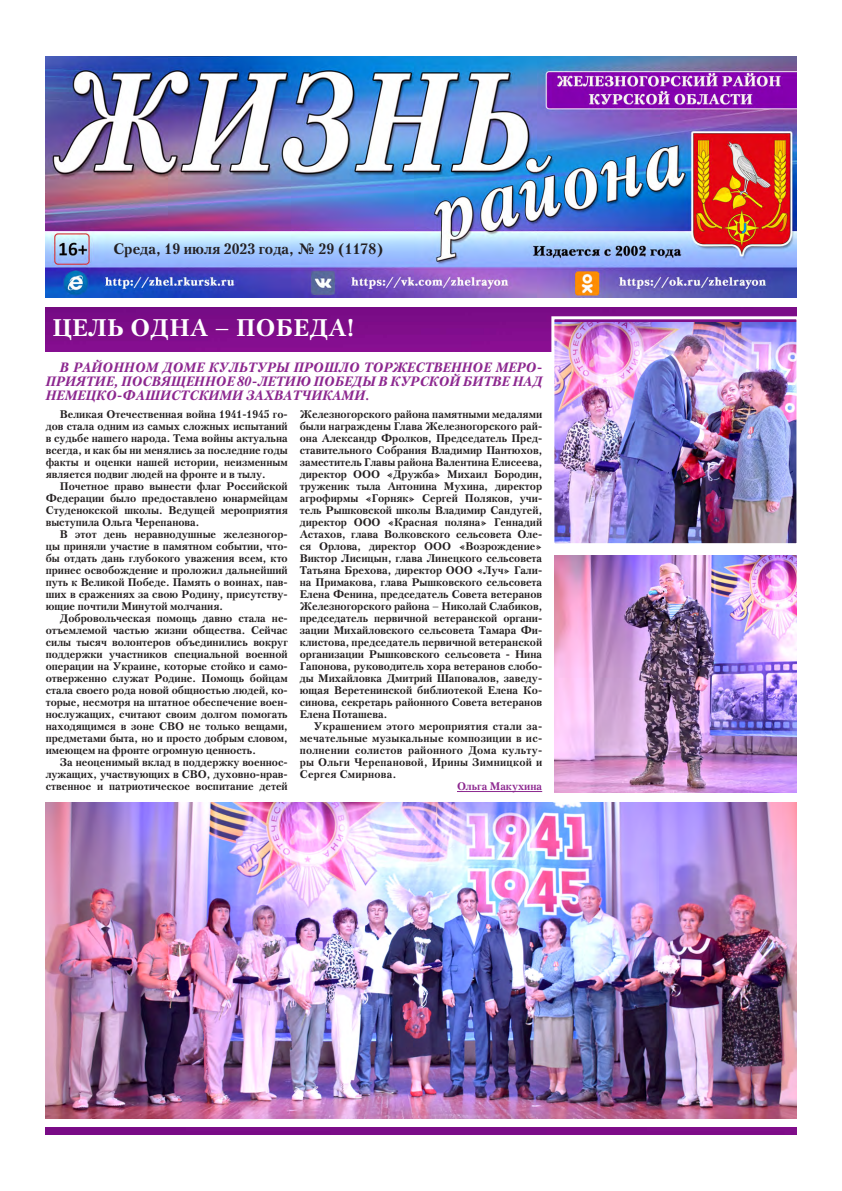
<style>
.page{position:relative;width:842px;height:1191px;background:#fff}
.page>*{position:absolute;margin:0;border:0;box-sizing:border-box;transform-origin:0 0}
.Заголовок{font:700 24px "Petersburg C";letter-spacing:.02em;color:#fff}
.t1{font:700 15px "Petersburg C";color:#231f20}
.Текст{font:italic 700 13.5px/14px "Petersburg C";color:#8c278f;text-align:justify}
.Текст-2{font:700 11px/12px "Petersburg C";color:#231f20;text-align:justify}
.Текст-3{font:700 11px "Petersburg C";color:#8c278f}
</style>
<div class="page">
<img style="left:46px;top:308px;width:751px;height:44px">
<img style="left:45px;top:57px;width:752px;height:240px">
<div style="left:46px;top:1127px;width:751px;height:7px;background:#7b0c88"></div>
<hr style="left:457px;top:791px;width:85px;height:1px;background:#8c278f">
<img style="left:554px;top:556px;width:243px;height:236px">
<img style="left:555px;top:322px;width:240px;height:220px">
<div style="left:551px;top:316px;width:248px;height:230px;border:3px solid #fff"></div>
<img style="left:46px;top:802px;width:751px;height:316px">
<p class="t1" style="left:113px;top:240px;width:272px">Среда, 19 июля 2023 года, № 29 (1178)</p>
<p class="Заголовок" style="left:52px;top:314px;width:303px">ЦЕЛЬ ОДНА – ПОБЕДА!</p>
<p class="Текст" style="left:45px;top:360px;width:498px;text-indent:14px">В РАЙОННОМ ДОМЕ КУЛЬТУРЫ ПРОШЛО ТОРЖЕСТВЕННОЕ МЕРО-ПРИЯТИЕ, ПОСВЯЩЕННОЕ 80-ЛЕТИЮ ПОБЕДЫ В КУРСКОЙ БИТВЕ НАД НЕМЕЦКО-ФАШИСТСКИМИ ЗАХВАТЧИКАМИ.</p>
<p class="Текст-2" style="left:46px;top:408px;width:244px;text-indent:14px">Великая Отечественная война 1941-1945 го&shy;дов стала одним из самых сложных испытаний в судьбе нашего народа. Тема войны актуальна всегда, и как бы ни менялись за последние годы факты и оценки нашей истории, неизменным является подвиг людей на фронте и в тылу.</p>
<p class="Текст-2" style="left:46px;top:480px;width:244px;text-indent:14px">Почетное право вынести флаг Российской Федерации было предоставлено юнармейцам Студенокской школы. Ведущей мероприятия выступила Ольга Черепанова.</p>
<p class="Текст-2" style="left:46px;top:528px;width:244px;text-indent:14px">В этот день неравнодушные железногор&shy;цы приняли участие в памятном событии, что&shy;бы отдать дань глубокого уважения всем, кто принес освобождение и проложил дальнейший путь к Великой Победе. Память о воинах, пав&shy;ших в сражениях за свою Родину, присутству&shy;ющие почтили Минутой молчания.</p>
<p class="Текст-2" style="left:46px;top:612px;width:244px;text-indent:14px">Добровольческая помощь давно стала не&shy;отъемлемой частью жизни общества. Сейчас силы тысяч волонтеров объединились вокруг поддержки участников специальной военной операции на Украине, которые стойко и само&shy;отверженно служат Родине. Помощь бойцам стала своего рода новой общностью людей, ко&shy;торые, несмотря на штатное обеспечение воен&shy;нослужащих, считают своим долгом помогать находящимся в зоне СВО не только вещами, предметами быта, но и просто добрым словом, имеющем на фронте огромную ценность.</p>
<p class="Текст-2" style="left:46px;top:756px;width:244px;text-indent:14px">За неоценимый вклад в поддержку военнос&shy;лужащих, участвующих в СВО, духовно-нрав&shy;ственное и патриотическое воспитание детей</p>
<p class="Текст-2" style="left:300px;top:408px;width:244px">Железногорского района памятными медалями были награждены Глава Железногорского рай&shy;она Александр Фролков, Председатель Пред&shy;ставительного Собрания Владимир Пантюхов, заместитель Главы района Валентина Елисеева, директор ООО «Дружба» Михаил Бородин, труженик тыла Антонина Мухина, директор агрофирмы «Горняк» Сергей Поляков, учи&shy;тель Рышковской школы Владимир Сандугей, директор ООО «Красная поляна» Геннадий Астахов, глава Волковского сельсовета Оле&shy;ся Орлова, директор ООО «Возрождение» Виктор Лисицын, глава Линецкого сельсовета Татьяна Брехова, директор ООО «Луч» Гали&shy;на Примакова, глава Рышковского сельсовета Елена Фенина, председатель Совета ветеранов Железногорского района – Николай Слабиков, председатель первичной ветеранской органи&shy;зации Михайловского сельсовета Тамара Фи&shy;клистова, председатель первичной ветеранской организации Рышковского сельсовета - Нина Гапонова, руководитель хора ветеранов слобо&shy;ды Михайловка Дмитрий Шаповалов, заведу&shy;ющая Веретенинской библиотекой Елена Ко&shy;синова, секретарь районного Совета ветеранов Елена Поташева.</p>
<p class="Текст-2" style="left:300px;top:720px;width:244px;text-indent:14px">Украшением этого мероприятия стали за&shy;мечательные музыкальные композиции в ис&shy;полнении солистов районного Дома культу&shy;ры Ольги Черепановой, Ирины Зимницкой и Сергея Смирнова.</p>
<p class="Текст-3" style="left:457px;top:780px;width:87px">Ольга Макухина</p>
</div>
